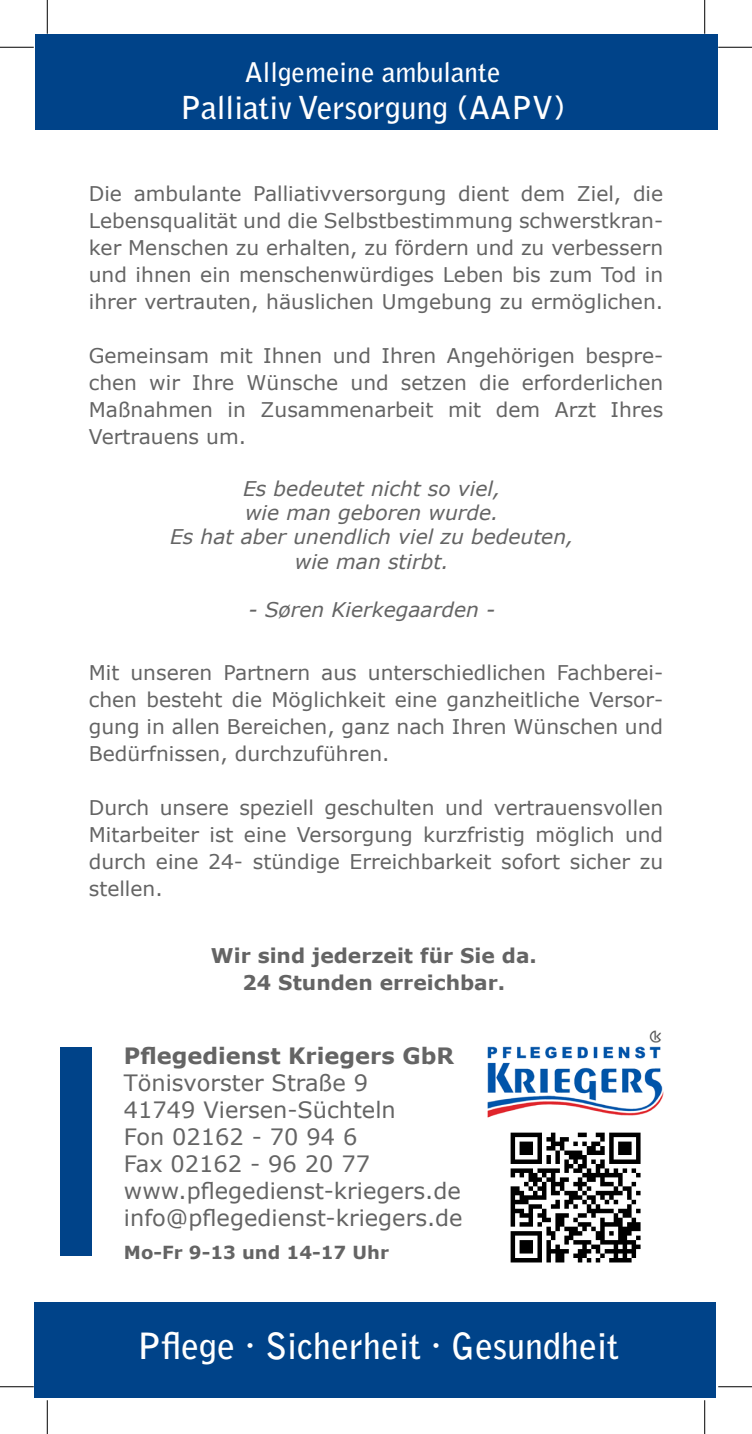
<style>
.page{position:relative;width:752px;height:1434px;background:#fff}
.page>*{position:absolute;margin:0;border:0;box-sizing:border-box;transform-origin:0 0}
.t1{font:700 36px "Bell Gothic Std";color:#fff}
.t2{font:700 31.5px "Bell Gothic Std";color:#fff}
.t3{font:700 27px "Bell Gothic Std";color:#fff}
.t4{font:22.5px/27px "Verdana";color:#646464}
.t5{font:700 22.5px "Verdana";color:#646464}
.t6{font:20.25px/27px "Verdana";color:#646464;text-align:justify}
.t7{font:italic 20.25px/24.3px "Verdana";color:#646464;text-align:center}
.t8{font:700 20.25px/27px "Verdana";color:#646464;text-align:center}
.t9{font:700 18px "Verdana";color:#646464}
</style>
<div class="page">
<div style="left:34px;top:34px;width:683px;height:96px;background:#004389"></div>
<div style="left:34px;top:1302px;width:681px;height:96px;background:#004389"></div>
<div style="left:61px;top:1047px;width:31px;height:208px;background:#004389"></div>
<svg style="left:510px;top:1133px;width:130px;height:129px"></svg>
<img style="left:487px;top:1030px;width:177px;height:88px">
<hr style="left:0;top:47px;width:34px;height:1px;background:#000">
<hr style="left:718px;top:47px;width:33px;height:1px;background:#000">
<hr style="left:0;top:1386px;width:34px;height:1px;background:#000">
<hr style="left:718px;top:1386px;width:33px;height:1px;background:#000">
<hr style="left:47px;top:0;width:1px;height:34px;background:#000">
<hr style="left:47px;top:1400px;width:1px;height:34px;background:#000">
<hr style="left:704px;top:0;width:1px;height:34px;background:#000">
<hr style="left:704px;top:1400px;width:1px;height:34px;background:#000">
<h3 class="t3" style="left:245px;top:56px;width:257px">Allgemeine ambulante</h3>
<h2 class="t2" style="left:180px;top:89px;width:387px">Palliativ Versorgung (AAPV)</h2>
<p class="t6" style="left:89px;top:180px;width:576px">Die ambulante Palliativversorgung dient dem Ziel, die Lebensqualität und die Selbstbestimmung schwerstkran&shy;ker Menschen zu erhalten, zu fördern und zu verbessern und ihnen ein menschenwürdiges Leben bis zum Tod in ihrer vertrauten, häuslichen Umgebung zu ermöglichen.</p>
<p class="t6" style="left:89px;top:342px;width:576px">Gemeinsam mit Ihnen und Ihren Angehörigen bespre&shy;chen wir Ihre Wünsche und setzen die erforderlichen Maßnahmen in Zusammenarbeit mit dem Arzt Ihres Vertrauens um.</p>
<p class="t7" style="left:170px;top:476px;width:405px">Es bedeutet nicht so viel,<br>wie man geboren wurde.<br>Es hat aber unendlich viel zu bedeuten, wie man stirbt.</p>
<p class="t7" style="left:248px;top:597px;width:248px">- Søren Kierkegaarden -</p>
<p class="t6" style="left:89px;top:659px;width:576px">Mit unseren Partnern aus unterschiedlichen Fachberei&shy;chen besteht die Möglichkeit eine ganzheitliche Versor&shy;gung in allen Bereichen, ganz nach Ihren Wünschen und Bedürfnissen, durchzuführen.</p>
<p class="t6" style="left:89px;top:794px;width:576px">Durch unsere speziell geschulten und vertrauensvollen Mitarbeiter ist eine Versorgung kurzfristig möglich und durch eine 24- stündige Erreichbarkeit sofort sicher zu stellen.</p>
<p class="t8" style="left:211px;top:942px;width:327px">Wir sind jederzeit für Sie da.<br>24 Stunden erreichbar.</p>
<p class="t5" style="left:124px;top:1040px;width:331px">Pflegedienst Kriegers GbR</p>
<p class="t4" style="left:124px;top:1069px;width:340px">Tönisvorster Straße 9<br>41749 Viersen-Süchteln<br>Fon 02162 - 70 94 6<br>Fax 02162 - 96 20 77 www.pflegedienst-kriegers.de info@pflegedienst-kriegers.de</p>
<p class="t9" style="left:124px;top:1239px;width:266px">Mo-Fr 9-13 und 14-17 Uhr</p>
<h1 class="t1" style="left:137px;top:1324px;width:483px">Pflege · Sicherheit ∙ Gesundheit</h1>
</div>
